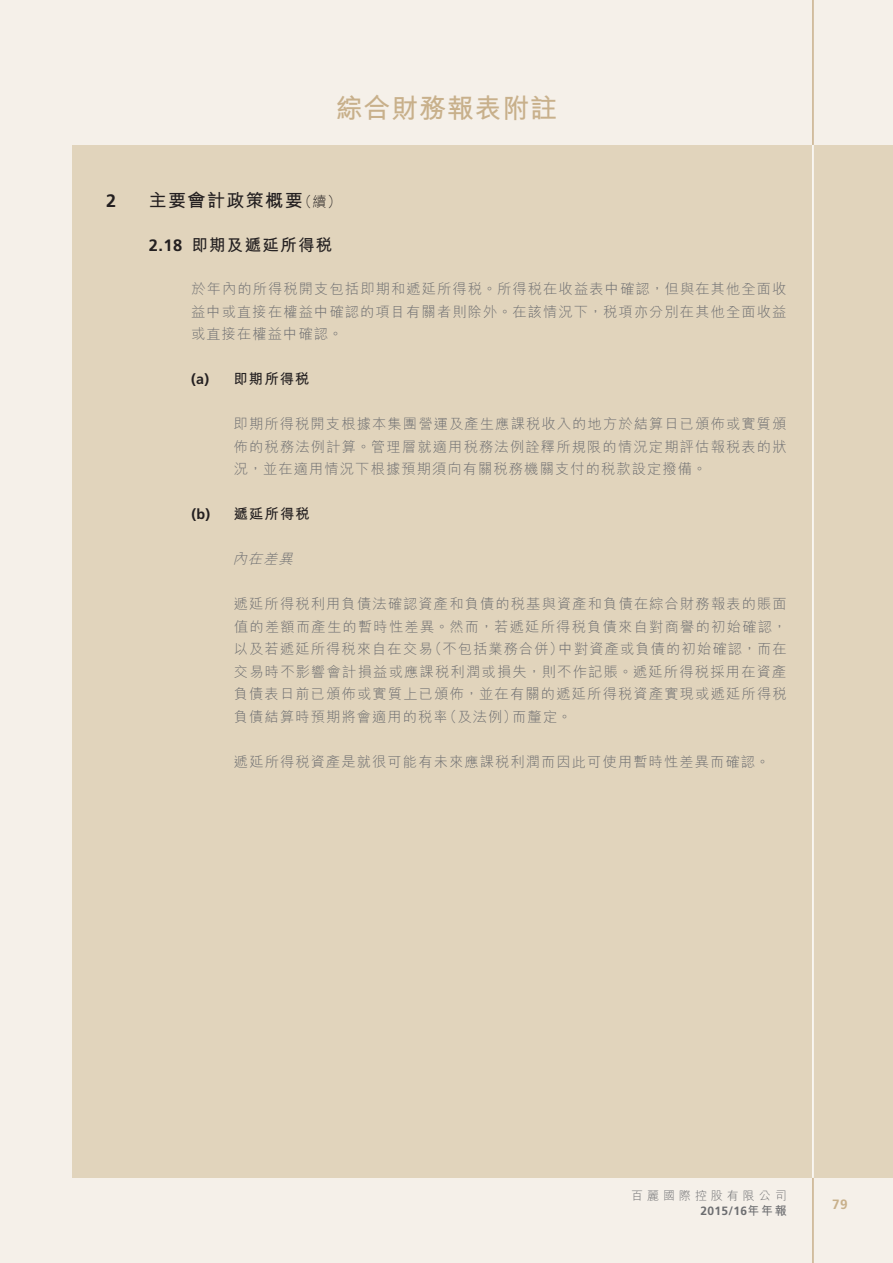
<style>
.page{position:relative;width:893px;height:1263px;background:#fff}
.page>*{position:absolute;margin:0;border:0;box-sizing:border-box;transform-origin:0 0}
.t1{font:700 27px "M Hei HK";letter-spacing:.03em;color:#c8b08b}
.t2{font:700 18px "M Hei HK";letter-spacing:.08em;color:#231f20}
.t3{font:700 18px "Frutiger LT Std";color:#231f20}
.t4{font:700 16.5px "M Hei HK";letter-spacing:.08em;color:#231f20}
.t5{font:300 14.25px/22.5px "M Hei HK";letter-spacing:.08em;color:#6c6d70;text-align:justify}
.t6{font:700 14.25px "M Hei HK";letter-spacing:.08em;color:#231f20}
.t7{font:italic 300 14.25px "M Hei HK";color:#6c6d70}
.t8{font:700 13.5px "Frutiger LT Std";color:#c8b08b}
.t9{font:700 12px "Frutiger LT Std";letter-spacing:.03em;color:#6c6d70}
.t10{font:300 12px "M Hei HK";letter-spacing:.33em;color:#6c6d70}
.s1{font-weight:300;font-size:14.25px}
.s2{font-family:"Frutiger LT Std"}
.s3{font-family:"M Hei HK"}
</style>
<div class="page">
<div style="left:1px;top:0;width:892px;height:1263px;background:#f5f0e9"></div>
<hr style="left:0;top:0;width:1px;height:1263px;background:#f5f0e9">
<div style="left:72px;top:145px;width:821px;height:1033px;background:#e1d4bc"></div>
<hr style="left:812px;top:145px;width:2px;height:1033px;background:#fff">
<hr style="left:812px;top:0;width:2px;height:145px;background:#c8b08b">
<hr style="left:812px;top:1178px;width:2px;height:85px;background:#c8b08b">
<h1 class="t1" style="left:336px;top:88px;width:223px">綜合財務報表附註</h1>
<p class="t3" style="left:106px;top:191px;width:12px">2</p>
<p class="t2" style="left:149px;top:188px;width:194px">主要會計政策概要<span class="s1">（續）</span></p>
<p class="t4" style="left:149px;top:233px;width:185px"><span class="s2">2.18</span> 即期及遞延所得稅</p>
<p class="t5" style="left:191px;top:277px;width:597px">於年內的所得稅開支包括即期和遞延所得稅。所得稅在收益表中確認，但與在其他全面收益中或直接在權益中確認的項目有關者則除外。在該情況下，稅項亦分別在其他全面收益或直接在權益中確認。</p>
<p class="t6" style="left:191px;top:368px;width:120px"><span class="s2">(a)</span> 即期所得稅</p>
<p class="t5" style="left:234px;top:412px;width:554px">即期所得稅開支根據本集團營運及產生應課稅收入的地方於結算日已頒佈或實質頒佈的稅務法例計算。管理層就適用稅務法例詮釋所規限的情況定期評估報稅表的狀況，並在適用情況下根據預期須向有關稅務機關支付的稅款設定撥備。</p>
<p class="t6" style="left:191px;top:503px;width:120px"><span class="s2">(b)</span> 遞延所得稅</p>
<p class="t7" style="left:232px;top:549px;width:67px">內在差異</p>
<p class="t5" style="left:234px;top:592px;width:555px">遞延所得稅利用負債法確認資產和負債的稅基與資產和負債在綜合財務報表的賬面值的差額而產生的暫時性差異。然而，若遞延所得稅負債來自對商譽的初始確認，以及若遞延所得稅來自在交易（不包括業務合併）中對資產或負債的初始確認，而在交易時不影響會計損益或應課稅利潤或損失，則不作記賬。遞延所得稅採用在資產負債表日前已頒佈或實質上已頒佈，並在有關的遞延所得稅資產實現或遞延所得稅負債結算時預期將會適用的稅率（及法例）而釐定。</p>
<p class="t5" style="left:234px;top:750px;width:537px">遞延所得稅資產是就很可能有未來應課稅利潤而因此可使用暫時性差異而確認。</p>
<p class="t10" style="left:631px;top:1187px;width:157px">百麗國際控股有限公司</p>
<p class="t9" style="left:701px;top:1204px;width:88px">2015/16<span class="s3">年年報</span></p>
<p class="t8" style="left:832px;top:1197px;width:17px">79</p>
</div>
